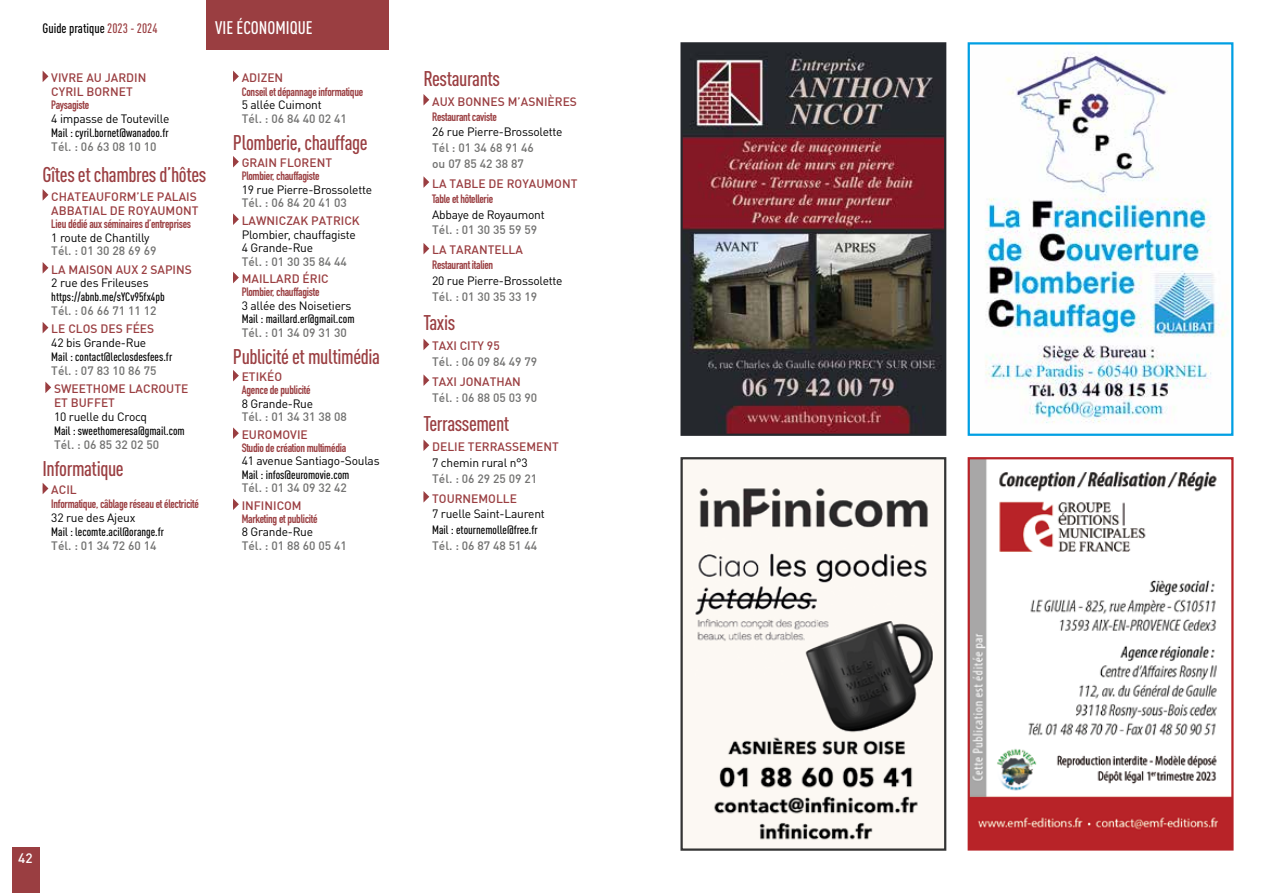
<style>
.page{position:relative;width:1276px;height:893px;background:#fff}
.page>*{position:absolute;margin:0;border:0;box-sizing:border-box;transform-origin:0 0}
.t1{font:500 21px "DIN Cond";letter-spacing:-.02em;color:#9a3e41}
.t2{font:500 18px "DIN Cond";color:#fff}
.t3{font:500 13.5px "DIN Cond";color:#000}
.t4{font:500 13.5px "DIN";color:#fff}
.t5{font:12px/13.5px "DIN Pro";letter-spacing:-.02em;color:#000}
.t6{font:500 12px/15.8px "DIN";color:#727271}
.t7{font:500 12px/14px "DIN";color:#9a3e41}
.t8{font:12px "DIN Engschrift Std";letter-spacing:-.02em;color:#9a3e41}
.t9{font:500 12px "DIN Cond";color:#000}
.s1{color:#9a3e41}
</style>
<div class="page">
<div style="left:12px;top:847px;width:27px;height:46px;background:#9a3e41"></div>
<div style="left:207px;top:0;width:182px;height:50px;background:#9a3e41"></div>
<svg style="left:43px;top:71px;width:5px;height:11px"></svg>
<svg style="left:43px;top:189px;width:5px;height:11px"></svg>
<svg style="left:43px;top:262px;width:5px;height:11px"></svg>
<svg style="left:43px;top:322px;width:5px;height:11px"></svg>
<svg style="left:45px;top:382px;width:6px;height:11px"></svg>
<svg style="left:43px;top:483px;width:5px;height:11px"></svg>
<svg style="left:233px;top:71px;width:6px;height:11px"></svg>
<svg style="left:233px;top:156px;width:6px;height:11px"></svg>
<svg style="left:233px;top:213px;width:6px;height:12px"></svg>
<svg style="left:233px;top:272px;width:6px;height:11px"></svg>
<svg style="left:233px;top:370px;width:6px;height:11px"></svg>
<svg style="left:233px;top:427px;width:6px;height:12px"></svg>
<svg style="left:233px;top:498px;width:6px;height:12px"></svg>
<svg style="left:423px;top:94px;width:6px;height:12px"></svg>
<svg style="left:423px;top:176px;width:6px;height:12px"></svg>
<svg style="left:423px;top:243px;width:6px;height:11px"></svg>
<svg style="left:423px;top:339px;width:6px;height:11px"></svg>
<svg style="left:423px;top:374px;width:6px;height:12px"></svg>
<svg style="left:423px;top:439px;width:6px;height:12px"></svg>
<svg style="left:423px;top:491px;width:6px;height:12px"></svg>
<img style="left:683px;top:45px;width:260px;height:388px">
<div style="left:680px;top:42px;width:266px;height:394px;border:2px solid #25282d"></div>
<img style="left:683px;top:460px;width:260px;height:388px">
<div style="left:680px;top:457px;width:266px;height:394px;border:2px solid #343434"></div>
<img style="left:985px;top:53px;width:240px;height:370px">
<div style="left:967px;top:42px;width:266px;height:394px;border:2px solid #009fe3"></div>
<img style="left:970px;top:460px;width:260px;height:388px">
<div style="left:967px;top:457px;width:266px;height:394px;border:2px solid #b82328"></div>
<p class="t3" style="left:43px;top:20px;width:116px">Guide pratique <span class="s1">2023 - 2024</span></p>
<h2 class="t2" style="left:215px;top:17px;width:99px">VIE ÉCONOMIQUE</h2>
<p class="t7" style="left:51px;top:70px;width:97px">VIVRE AU JARDIN<br>CYRIL BORNET</p>
<p class="t8" style="left:51px;top:98px;width:39px">Paysagiste</p>
<p class="t5" style="left:51px;top:111px;width:120px">4 impasse de Touteville</p>
<p class="t9" style="left:51px;top:126px;width:119px">Mail : cyril.bornet@wanadoo.fr</p>
<p class="t6" style="left:51px;top:138px;width:107px">Tél. : 06 63 08 10 10</p>
<h1 class="t1" style="left:43px;top:163px;width:165px">Gîtes et chambres d’hôtes</h1>
<p class="t7" style="left:51px;top:189px;width:149px">CHATEAUFORM’LE PALAIS<br>ABBATIAL DE ROYAUMONT</p>
<p class="t8" style="left:51px;top:216px;width:141px">Lieu dédié aux séminaires d’entreprises</p>
<p class="t5" style="left:51px;top:229px;width:100px">1 route de Chantilly</p>
<p class="t6" style="left:51px;top:243px;width:107px">Tél. : 01 30 28 69 69</p>
<p class="t7" style="left:51px;top:262px;width:142px">LA MAISON AUX 2 SAPINS</p>
<p class="t5" style="left:51px;top:275px;width:99px">2 rue des Frileuses</p>
<p class="t9" style="left:51px;top:290px;width:115px">https://abnb.me/sYCv95fx4pb</p>
<p class="t6" style="left:51px;top:303px;width:107px">Tél. : 06 66 71 11 12</p>
<p class="t7" style="left:51px;top:322px;width:104px">LE CLOS DES FÉES</p>
<p class="t5" style="left:51px;top:335px;width:96px">42 bis Grande-Rue</p>
<p class="t9" style="left:51px;top:350px;width:122px">Mail : contact@leclosdesfees.fr</p>
<p class="t6" style="left:51px;top:362px;width:107px">Tél. : 07 83 10 86 75</p>
<p class="t7" style="left:54px;top:381px;width:136px">SWEETHOME LACROUTE<br>ET BUFFET</p>
<p class="t5" style="left:54px;top:409px;width:95px">10 ruelle du Crocq</p>
<p class="t9" style="left:54px;top:423px;width:132px">Mail : sweethomeresa@gmail.com</p>
<p class="t6" style="left:54px;top:436px;width:107px">Tél. : 06 85 32 02 50</p>
<h1 class="t1" style="left:43px;top:456px;width:83px">Informatique</h1>
<p class="t7" style="left:51px;top:483px;width:27px">ACIL</p>
<p class="t8" style="left:51px;top:497px;width:149px">Informatique, câblage réseau et électricité</p>
<p class="t5" style="left:51px;top:510px;width:86px">32 rue des Ajeux</p>
<p class="t9" style="left:51px;top:524px;width:114px">Mail : lecomte.acil@orange.fr</p>
<p class="t6" style="left:51px;top:537px;width:107px">Tél. : 01 34 72 60 14</p>
<p class="t7" style="left:242px;top:70px;width:43px">ADIZEN</p>
<p class="t8" style="left:242px;top:84px;width:123px">Conseil et dépannage informatique</p>
<p class="t5" style="left:242px;top:97px;width:81px">5 allée Cuimont</p>
<p class="t6" style="left:242px;top:110px;width:107px">Tél. : 06 84 40 02 41</p>
<h1 class="t1" style="left:233px;top:130px;width:136px">Plomberie, chauffage</h1>
<p class="t7" style="left:242px;top:156px;width:92px">GRAIN FLORENT</p>
<p class="t8" style="left:242px;top:169px;width:79px">Plombier, chauffagiste</p>
<p class="t5" style="left:242px;top:181px;width:132px">19 rue Pierre-Brossolette</p>
<p class="t6" style="left:242px;top:195px;width:107px">Tél. : 06 84 20 41 03</p>
<p class="t7" style="left:242px;top:213px;width:120px">LAWNICZAK PATRICK</p>
<p class="t5" style="left:242px;top:226px;width:116px">Plombier, chauffagiste<br>4 Grande-Rue</p>
<p class="t6" style="left:242px;top:253px;width:107px">Tél. : 01 30 35 84 44</p>
<p class="t7" style="left:242px;top:272px;width:88px">MAILLARD ÉRIC</p>
<p class="t8" style="left:242px;top:285px;width:79px">Plombier, chauffagiste</p>
<p class="t5" style="left:242px;top:297px;width:111px">3 allée des Noisetiers</p>
<p class="t9" style="left:242px;top:312px;width:114px">Mail : maillard.er@gmail.com</p>
<p class="t6" style="left:242px;top:324px;width:107px">Tél. : 01 34 09 31 30</p>
<h1 class="t1" style="left:233px;top:344px;width:149px">Publicité et multimédia</h1>
<p class="t7" style="left:242px;top:370px;width:42px">ETIKÉO</p>
<p class="t8" style="left:242px;top:383px;width:70px">Agence de publicité</p>
<p class="t5" style="left:242px;top:395px;width:73px">8 Grande-Rue</p>
<p class="t6" style="left:242px;top:409px;width:107px">Tél. : 01 34 31 38 08</p>
<p class="t7" style="left:242px;top:427px;width:67px">EUROMOVIE</p>
<p class="t8" style="left:242px;top:440px;width:106px">Studio de création multimédia</p>
<p class="t5" style="left:242px;top:453px;width:139px">41 avenue Santiago-Soulas</p>
<p class="t9" style="left:242px;top:467px;width:109px">Mail : infos@euromovie.com</p>
<p class="t6" style="left:242px;top:480px;width:107px">Tél. : 01 34 09 32 42</p>
<p class="t7" style="left:242px;top:498px;width:61px">INFINICOM</p>
<p class="t8" style="left:242px;top:512px;width:77px">Marketing et publicité</p>
<p class="t5" style="left:242px;top:524px;width:73px">8 Grande-Rue</p>
<p class="t6" style="left:242px;top:537px;width:107px">Tél. : 01 88 60 05 41</p>
<h1 class="t1" style="left:423px;top:66px;width:78px">Restaurants</h1>
<p class="t7" style="left:432px;top:94px;width:146px">AUX BONNES M’ASNIÈRES</p>
<p class="t8" style="left:432px;top:109px;width:66px">Restaurant caviste</p>
<p class="t5" style="left:432px;top:124px;width:132px">26 rue Pierre-Brossolette</p>
<p class="t6" style="left:432px;top:139px;width:103px">Tél : 01 34 68 91 46 ou 07 85 42 38 87</p>
<p class="t7" style="left:432px;top:176px;width:147px">LA TABLE DE ROYAUMONT</p>
<p class="t8" style="left:432px;top:192px;width:62px">Table et hôtellerie</p>
<p class="t5" style="left:432px;top:206px;width:114px">Abbaye de Royaumont</p>
<p class="t6" style="left:432px;top:222px;width:107px">Tél. : 01 30 35 59 59</p>
<p class="t7" style="left:432px;top:243px;width:92px">LA TARANTELLA</p>
<p class="t8" style="left:432px;top:258px;width:62px">Restaurant italien</p>
<p class="t5" style="left:432px;top:273px;width:132px">20 rue Pierre-Brossolette</p>
<p class="t6" style="left:432px;top:288px;width:107px">Tél. : 01 30 35 33 19</p>
<h1 class="t1" style="left:423px;top:310px;width:33px">Taxis</h1>
<p class="t7" style="left:432px;top:338px;width:69px">TAXI CITY 95</p>
<p class="t6" style="left:432px;top:353px;width:107px">Tél. : 06 09 84 49 79</p>
<p class="t7" style="left:432px;top:374px;width:90px">TAXI JONATHAN</p>
<p class="t6" style="left:432px;top:389px;width:107px">Tél. : 06 88 05 03 90</p>
<h1 class="t1" style="left:423px;top:411px;width:87px">Terrassement</h1>
<p class="t7" style="left:432px;top:439px;width:128px">DELIE TERRASSEMENT</p>
<p class="t5" style="left:432px;top:454px;width:97px">7 chemin rural n°3</p>
<p class="t6" style="left:432px;top:470px;width:107px">Tél. : 06 29 25 09 21</p>
<p class="t7" style="left:432px;top:491px;width:86px">TOURNEMOLLE</p>
<p class="t5" style="left:432px;top:506px;width:114px">7 ruelle Saint-Laurent</p>
<p class="t9" style="left:432px;top:523px;width:107px">Mail : etournemolle@free.fr</p>
<p class="t6" style="left:432px;top:537px;width:107px">Tél. : 06 87 48 51 44</p>
<p class="t4" style="left:18px;top:850px;width:16px">42</p>
</div>
